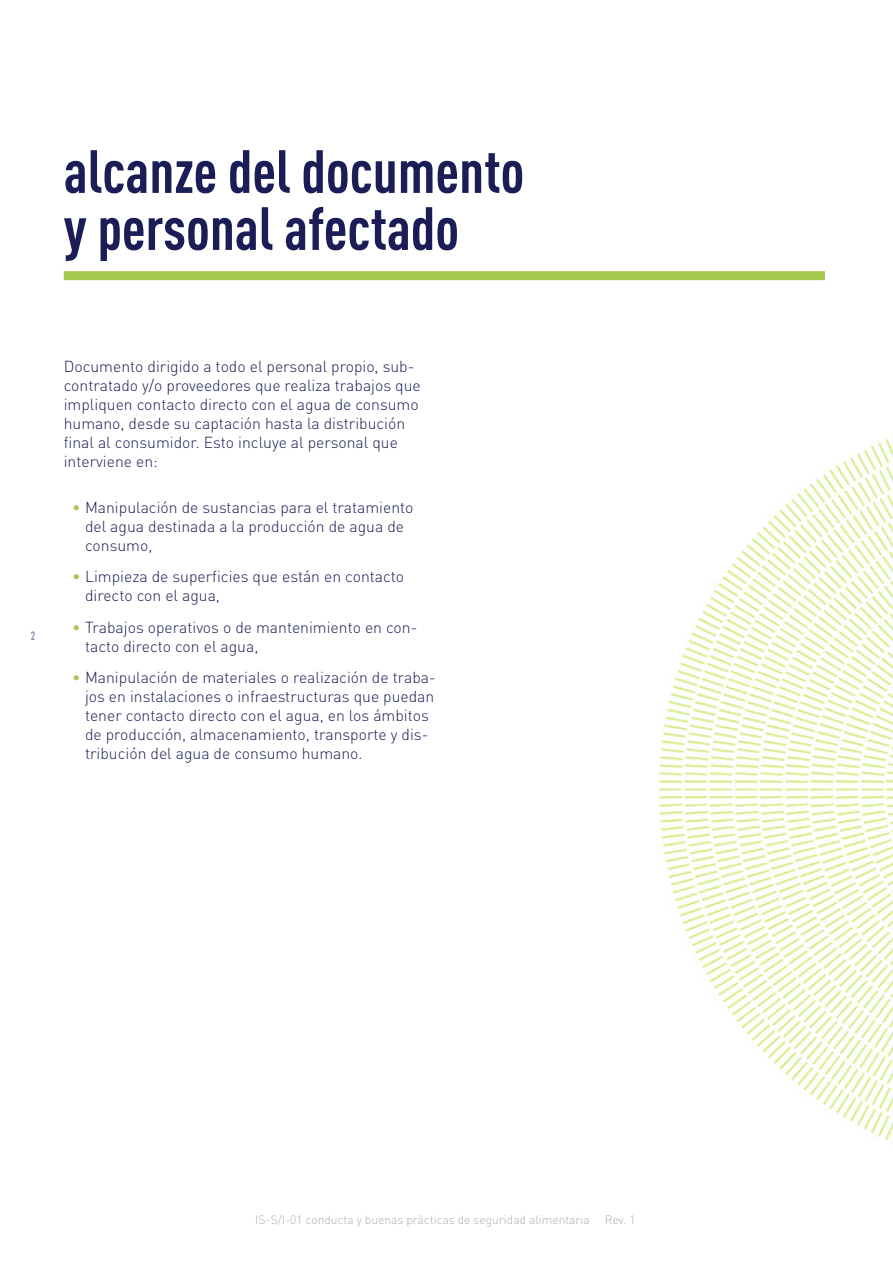
<style>
.page{position:relative;width:893px;height:1263px;background:#fff}
.page>*{position:absolute;margin:0;border:0;box-sizing:border-box;transform-origin:0 0}
.t1{font:700 condensed 60px/57px "DIN Pro";color:#1a1d56}
.t2{font:300 15.75px/18.9px "DIN Pro";color:#1a1d56}
.t3{font:300 12px "DIN Pro";color:#aeaeae}
.t4{font:700 12px "DIN Condensed";color:#8c94ad}
.s1{color:#a6c94d}
</style>
<div class="page">
<div style="left:64px;top:271px;width:761px;height:9px;background:#a6c94d"></div>
<img style="left:659px;top:436px;width:234px;height:707px">
<h1 class="t1" style="left:64px;top:138px;width:462px">alcanze del documento y personal afectado</h1>
<p class="t4" style="left:31px;top:629px;width:6px">2</p>
<p class="t2" style="left:64px;top:356px;width:358px">Documento dirigido a todo el personal propio, sub&shy;contratado y/o proveedores que realiza trabajos que impliquen contacto directo con el agua de consumo humano, desde su captación hasta la distribución final al consumidor. Esto incluye al personal que interviene en:</p>
<p class="t2" style="left:85px;top:496px;width:330px;text-indent:-13px"><span class="s1">•</span> Manipulación de sustancias para el tratamiento del agua destinada a la producción de agua de consumo,</p>
<p class="t2" style="left:85px;top:566px;width:321px;text-indent:-13px"><span class="s1">•</span> Limpieza de superficies que están en contacto directo con el agua,</p>
<p class="t2" style="left:85px;top:616px;width:334px;text-indent:-13px"><span class="s1">•</span> Trabajos operativos o de mantenimiento en con&shy;tacto directo con el agua,</p>
<p class="t2" style="left:85px;top:667px;width:352px;text-indent:-13px"><span class="s1">•</span> Manipulación de materiales o realización de traba&shy;jos en instalaciones o infraestructuras que puedan tener contacto directo con el agua, en los ámbitos de producción, almacenamiento, transporte y dis&shy;tribución del agua de consumo humano.</p>
<p class="t3" style="left:255px;top:1210px;width:336px">IS-S/I-01 conducta y buenas prácticas de seguridad alimentaria</p>
<p class="t3" style="left:605px;top:1210px;width:32px">Rev. 1</p>
</div>
